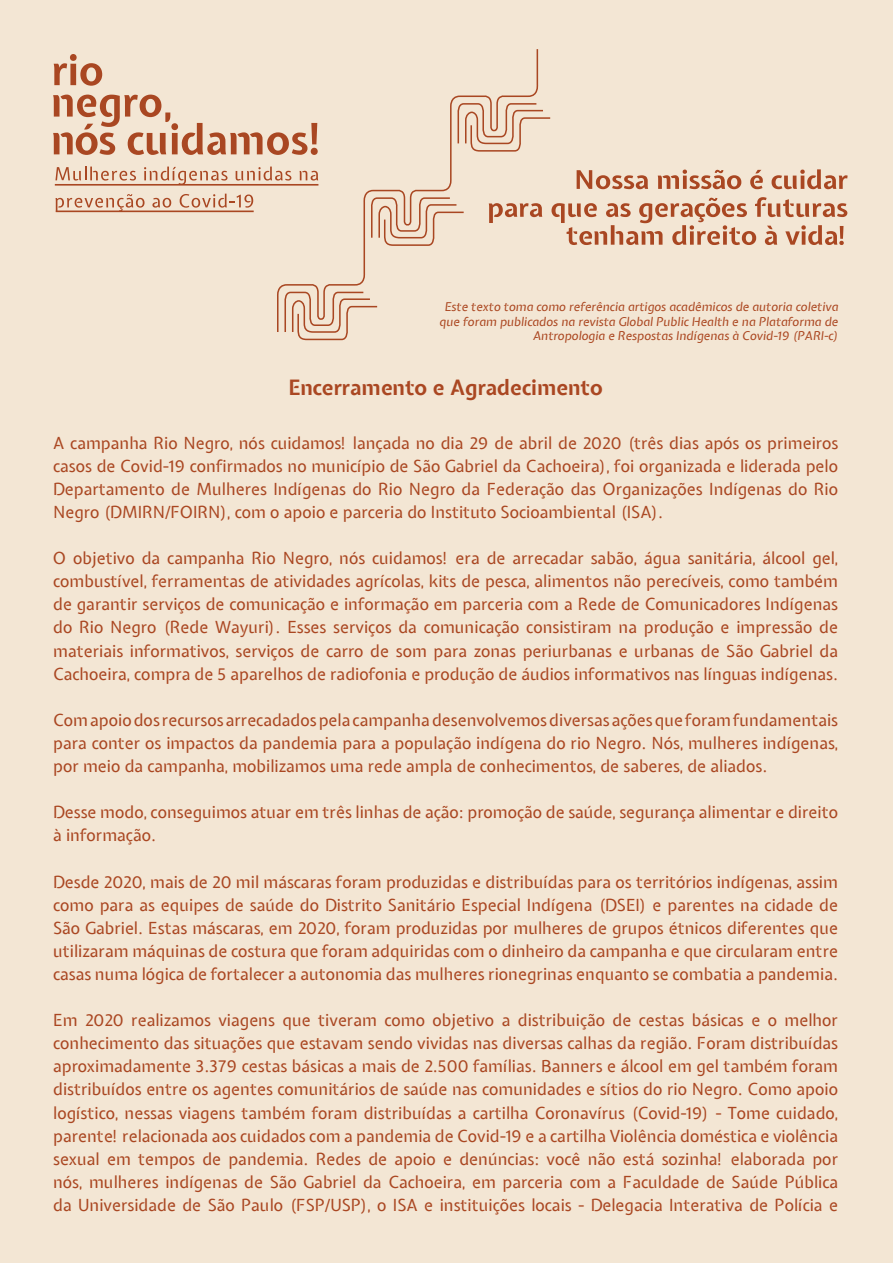
<style>
.page{position:relative;width:893px;height:1263px;background:#f3e6d4}
.page>*{position:absolute;margin:0;border:0;box-sizing:border-box;transform-origin:0 0}
.t1{font:700 21px "Expletus Sans";color:#aa4722}
.t2{font:16.5px/23.1px "Expletus Sans";color:#aa4722;text-align:justify}
.t3{font:italic 12px/14.4px "Expletus Sans";color:#ab4721;text-align:right}
</style>
<div class="page">
<svg style="left:55px;top:167px;width:81px;height:14px"></svg>
<svg style="left:144px;top:167px;width:83px;height:17px"></svg>
<svg style="left:236px;top:167px;width:36px;height:14px"></svg>
<svg style="left:56px;top:194px;width:89px;height:17px"></svg>
<svg style="left:152px;top:198px;width:19px;height:10px"></svg>
<svg style="left:180px;top:194px;width:73px;height:14px"></svg>
<svg style="left:54px;top:54px;width:48px;height:32px"></svg>
<hr style="left:55px;top:184px;width:263px;height:2px;background:#a94722">
<hr style="left:56px;top:211px;width:198px;height:1px;background:#a94722">
<svg style="left:53px;top:95px;width:222px;height:60px"></svg>
<svg style="left:275px;top:49px;width:276px;height:292px"></svg>
<svg style="left:577px;top:170px;width:71px;height:19px"></svg>
<svg style="left:658px;top:170px;width:83px;height:19px"></svg>
<svg style="left:750px;top:170px;width:13px;height:19px"></svg>
<svg style="left:772px;top:169px;width:76px;height:20px"></svg>
<svg style="left:489px;top:203px;width:53px;height:20px"></svg>
<svg style="left:551px;top:197px;width:296px;height:48px"></svg>
<p class="t3" style="left:439px;top:301px;width:400px">Este texto toma como referência artigos acadêmicos de autoria coletiva que foram publicados na revista Global Public Health e na Plataforma de<br>Antropologia e Respostas Indígenas à Covid-19 (PARI-c)</p>
<p class="t1" style="left:288px;top:376px;width:316px">Encerramento e Agradecimento</p>
<p class="t2" style="left:53px;top:432px;width:787px">A campanha Rio Negro, nós cuidamos! lançada no dia 29 de abril de 2020 (três dias após os primeiros casos de Covid-19 confirmados no município de São Gabriel da Cachoeira), foi organizada e liderada pelo Departamento de Mulheres Indígenas do Rio Negro da Federação das Organizações Indígenas do Rio Negro (DMIRN/FOIRN), com o apoio e parceria do Instituto Socioambiental (ISA).</p>
<p class="t2" style="left:53px;top:548px;width:786px">O objetivo da campanha Rio Negro, nós cuidamos! era de arrecadar sabão, água sanitária, álcool gel, combustível, ferramentas de atividades agrícolas, kits de pesca, alimentos não perecíveis, como também de garantir serviços de comunicação e informação em parceria com a Rede de Comunicadores Indígenas do Rio Negro (Rede Wayuri). Esses serviços da comunicação consistiram na produção e impressão de materiais informativos, serviços de carro de som para zonas periurbanas e urbanas de São Gabriel da Cachoeira, compra de 5 aparelhos de radiofonia e produção de áudios informativos nas línguas indígenas.</p>
<p class="t2" style="left:53px;top:709px;width:787px">Com apoio dos recursos arrecadados pela campanha desenvolvemos diversas ações que foram fundamentais para conter os impactos da pandemia para a população indígena do rio Negro. Nós, mulheres indígenas, por meio da campanha, mobilizamos uma rede ampla de conhecimentos, de saberes, de aliados.</p>
<p class="t2" style="left:53px;top:802px;width:786px">Desse modo, conseguimos atuar em três linhas de ação: promoção de saúde, segurança alimentar e direito à informação.</p>
<p class="t2" style="left:53px;top:871px;width:786px">Desde 2020, mais de 20 mil máscaras foram produzidas e distribuídas para os territórios indígenas, assim como para as equipes de saúde do Distrito Sanitário Especial Indígena (DSEI) e parentes na cidade de São Gabriel. Estas máscaras, em 2020, foram produzidas por mulheres de grupos étnicos diferentes que utilizaram máquinas de costura que foram adquiridas com o dinheiro da campanha e que circularam entre casas numa lógica de fortalecer a autonomia das mulheres rionegrinas enquanto se combatia a pandemia.</p>
<p class="t2" style="left:53px;top:1010px;width:786px">Em 2020 realizamos viagens que tiveram como objetivo a distribuição de cestas básicas e o melhor conhecimento das situações que estavam sendo vividas nas diversas calhas da região. Foram distribuídas aproximadamente 3.379 cestas básicas a mais de 2.500 famílias. Banners e álcool em gel também foram distribuídos entre os agentes comunitários de saúde nas comunidades e sítios do rio Negro. Como apoio logístico, nessas viagens também foram distribuídas a cartilha Coronavírus (Covid-19) - Tome cuidado, parente! relacionada aos cuidados com a pandemia de Covid-19 e a cartilha Violência doméstica e violência sexual em tempos de pandemia. Redes de apoio e denúncias: você não está sozinha! elaborada por nós, mulheres indígenas de São Gabriel da Cachoeira, em parceria com a Faculdade de Saúde Pública da Universidade de São Paulo (FSP/USP), o ISA e instituições locais - Delegacia Interativa de Polícia e</p>
</div>
